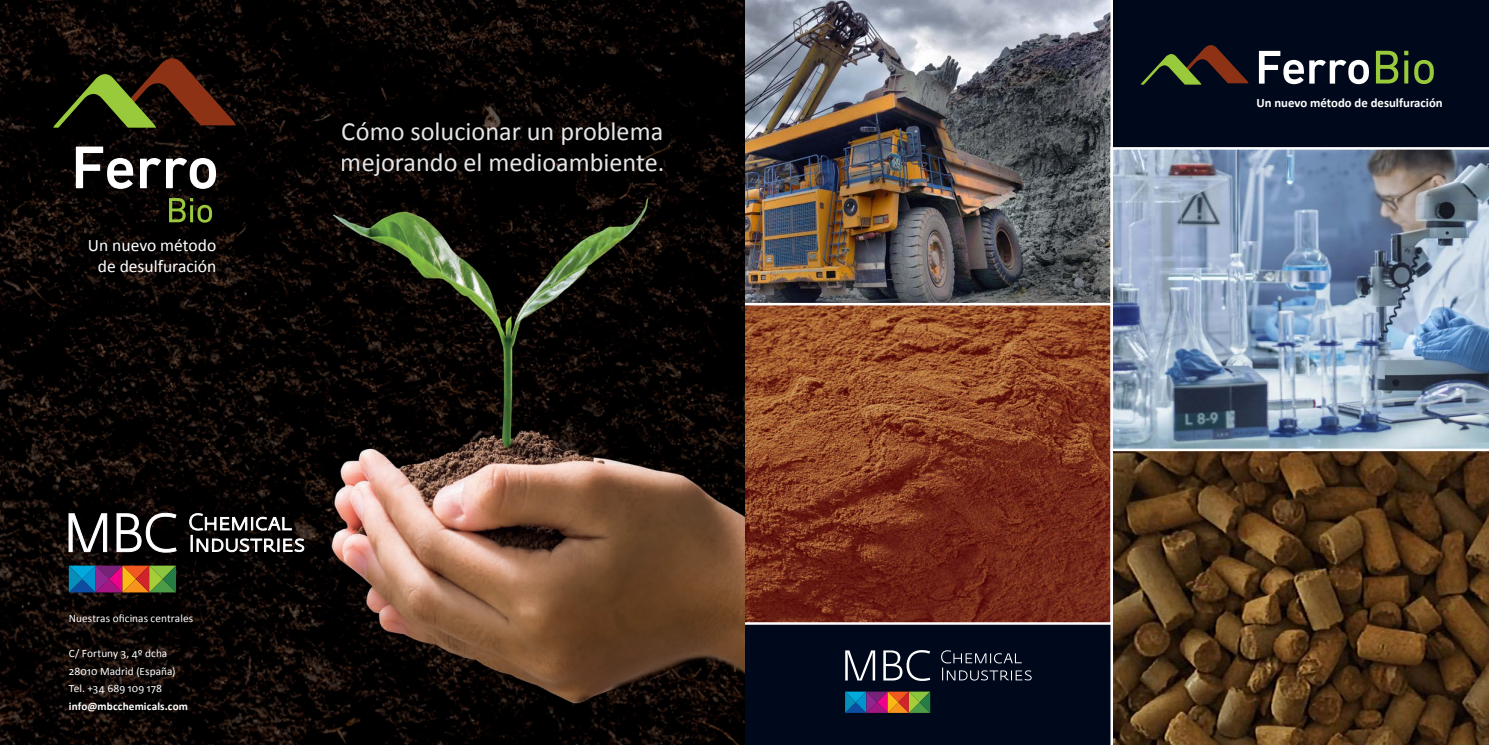
<style>
.page{position:relative;width:1489px;height:745px;background:#fff}
.page>*{position:absolute;margin:0;border:0;box-sizing:border-box;transform-origin:0 0}
.t1{font:26.25px/31.5px "Calibri";color:#fff}
.t2{font:17.5px "Calibri";color:#fff}
.t3{font:700 12.75px "Calibri";color:#fff}
.t4{font:11.25px "Calibri";letter-spacing:.005em;color:#fff}
.t5{font:700 11.25px "Calibri";letter-spacing:.01em;color:#fff}
</style>
<div class="page">
<div style="left:744px;top:623px;width:367px;height:121px;background:#00091b"></div>
<div style="left:1111px;top:0;width:377px;height:148px;background:#00091b"></div>
<img style="left:744px;top:0;width:368px;height:303px">
<img style="left:744px;top:306px;width:365px;height:315px">
<div style="left:730px;top:303px;width:382px;height:321px;border:2px solid #fff"></div>
<svg style="left:1110px;top:451px;width:378px;height:293px;background:#573d23"></svg>
<img style="left:1110px;top:147px;width:378px;height:304px">
<img style="left:0;top:0;width:744px;height:744px">
<svg style="left:69px;top:512px;width:107px;height:40px"></svg>
<svg style="left:189px;top:513px;width:115px;height:38px"></svg>
<svg style="left:69px;top:565px;width:107px;height:27px;background:#7b6a64"></svg>
<svg style="left:53px;top:52px;width:183px;height:76px;background:#30240c"></svg>
<svg style="left:169px;top:198px;width:43px;height:24px"></svg>
<svg style="left:76px;top:146px;width:140px;height:43px"></svg>
<svg style="left:845px;top:650px;width:85px;height:30px"></svg>
<svg style="left:941px;top:650px;width:90px;height:30px"></svg>
<svg style="left:845px;top:691px;width:85px;height:21px;background:#796965"></svg>
<svg style="left:1140px;top:45px;width:108px;height:40px"></svg>
<svg style="left:1375px;top:51px;width:58px;height:33px"></svg>
<svg style="left:1258px;top:51px;width:110px;height:33px"></svg>
<p class="t2" style="left:88px;top:234px;width:130px">Un nuevo método</p>
<p class="t2" style="left:98px;top:255px;width:120px">de desulfuración</p>
<h1 class="t1" style="left:341px;top:114px;width:325px">Cómo solucionar un problema mejorando el medioambiente.</h1>
<p class="t4" style="left:69px;top:611px;width:126px">Nuestras oficinas centrales</p>
<p class="t4" style="left:69px;top:646px;width:100px">C/ Fortuny 3, 4º dcha</p>
<p class="t4" style="left:69px;top:663px;width:108px">28010 Madrid (España)</p>
<p class="t4" style="left:69px;top:681px;width:95px">Tel. +34 689 109 178</p>
<p class="t5" style="left:69px;top:698px;width:121px">info@mbcchemicals.com</p>
<p class="t3" style="left:1256px;top:95px;width:188px">Un nuevo método de desulfuración</p>
</div>
